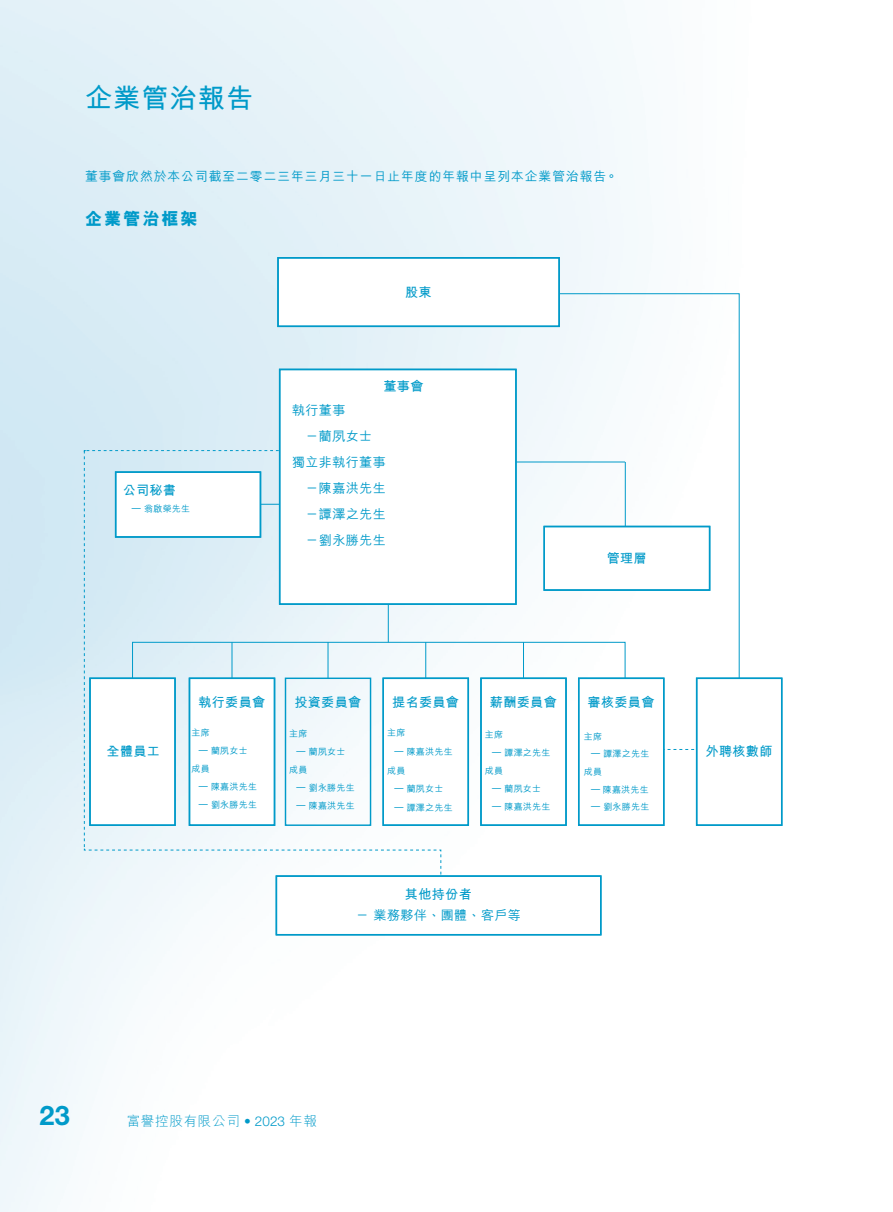
<style>
.page{position:relative;width:893px;height:1212px;background:#fff}
.page>*{position:absolute;margin:0;border:0;box-sizing:border-box;transform-origin:0 0}
.t1{font:700 27px "M Hei HK";letter-spacing:.045em;color:#009ac9}
.t2{font:700 27px "Helvetica Neue LT Std";color:#009ac9}
.t3{font:800 17.25px "M Hei HK";letter-spacing:.11em;color:#009ac9}
.t4{font:300 13.5px "M Hei HK";letter-spacing:.055em;color:#009ac9}
.t5{font:700 13.05px "M Hei HK";letter-spacing:.025em;color:#009ac9}
.t6{font:500 13.05px "M Hei HK";letter-spacing:.025em;color:#009ac9}
.t7{font:500 12.75px "M Hei HK";letter-spacing:.08em;color:#009ac9}
.t8{font:500 9px/18px "M Hei HK";letter-spacing:.03em;color:#009ac9}
.s1{font-family:"Helvetica Neue LT Std"}
</style>
<div class="page">
<img style="left:0;top:0;width:783px;height:1212px">
<hr style="left:488px;top:462px;width:137px;height:1px;background:#009ac9">
<svg style="left:278px;top:368px;width:239px;height:238px"></svg>
<svg style="left:84px;top:450px;width:358px;height:452px"></svg>
<svg style="left:538px;top:293px;width:202px;height:490px"></svg>
<div style="left:278px;top:258px;width:281px;height:68px;background:#fff"></div>
<div style="left:277px;top:257px;width:283px;height:70px;border:1px solid #009ac9"></div>
<hr style="left:232px;top:642px;width:1px;height:68px;background:#009ac9">
<hr style="left:425px;top:642px;width:1px;height:68px;background:#009ac9">
<hr style="left:388px;top:604px;width:1px;height:38px;background:#009ac9">
<hr style="left:523px;top:642px;width:1px;height:68px;background:#009ac9">
<div style="left:132px;top:642px;width:493px;height:54px;border:1px solid #009ac9"></div>
<svg style="left:664px;top:749px;width:32px;height:1px"></svg>
<div style="left:276px;top:876px;width:325px;height:59px;background:#fff"></div>
<div style="left:276px;top:875px;width:325px;height:60px;border:1px solid #009ac9"></div>
<div style="left:697px;top:678px;width:85px;height:147px;background:#fff"></div>
<div style="left:696px;top:677px;width:86px;height:149px;border:1px solid #009ac9"></div>
<div style="left:90px;top:678px;width:85px;height:147px;background:#fff"></div>
<div style="left:89px;top:677px;width:87px;height:149px;border:1px solid #009ac9"></div>
<div style="left:189px;top:678px;width:85px;height:147px;background:#fff"></div>
<div style="left:189px;top:677px;width:86px;height:149px;border:1px solid #009ac9"></div>
<div style="left:383px;top:678px;width:85px;height:147px;background:#fff"></div>
<div style="left:382px;top:677px;width:87px;height:149px;border:1px solid #009ac9"></div>
<hr style="left:328px;top:642px;width:1px;height:36px;background:#009ac9">
<div style="left:285px;top:677px;width:86px;height:149px;border:1px solid #009ac9"></div>
<div style="left:579px;top:678px;width:85px;height:147px;background:#fff"></div>
<div style="left:578px;top:677px;width:86px;height:149px;border:1px solid #009ac9"></div>
<div style="left:481px;top:678px;width:85px;height:147px;background:#fff"></div>
<div style="left:480px;top:677px;width:87px;height:149px;border:1px solid #009ac9"></div>
<h1 class="t1" style="left:85px;top:78px;width:170px">企業管治報告</h1>
<h3 class="t7" style="left:85px;top:168px;width:534px">董事會欣然於本公司截至二零二三年三月三十一日止年度的年報中呈列本企業管治報告。</h3>
<h2 class="t3" style="left:85px;top:210px;width:114px">企業管治框架</h2>
<h3 class="t5" style="left:405px;top:282px;width:28px">股東</h3>
<h3 class="t5" style="left:123px;top:480px;width:55px">公司秘書</h3>
<p class="t8" style="left:132px;top:499px;width:60px">– 翁啟榮先生</p>
<h3 class="t5" style="left:383px;top:377px;width:41px">董事會</h3>
<h3 class="t6" style="left:292px;top:401px;width:55px">執行董事</h3>
<h3 class="t6" style="left:306px;top:427px;width:68px">－藺夙女士</h3>
<h3 class="t6" style="left:292px;top:453px;width:95px">獨立非執行董事</h3>
<h3 class="t6" style="left:306px;top:479px;width:82px">－陳嘉洪先生</h3>
<h3 class="t6" style="left:306px;top:504px;width:82px">－譚澤之先生</h3>
<h3 class="t6" style="left:306px;top:530px;width:82px">－劉永勝先生</h3>
<h3 class="t5" style="left:607px;top:549px;width:41px">管理層</h3>
<h3 class="t5" style="left:107px;top:741px;width:55px">全體員工</h3>
<h3 class="t5" style="left:198px;top:693px;width:68px">執行委員會</h3>
<p class="t8" style="left:191px;top:723px;width:20px">主席</p>
<p class="t8" style="left:191px;top:741px;width:58px;text-indent:7px">– 藺夙女士成員</p>
<p class="t8" style="left:199px;top:777px;width:60px">– 陳嘉洪先生</p>
<p class="t8" style="left:199px;top:795px;width:60px">– 劉永勝先生</p>
<h3 class="t5" style="left:294px;top:693px;width:68px">投資委員會</h3>
<p class="t8" style="left:289px;top:724px;width:20px">主席</p>
<p class="t8" style="left:289px;top:742px;width:58px;text-indent:7px">– 藺夙女士成員</p>
<p class="t8" style="left:296px;top:778px;width:60px">– 劉永勝先生</p>
<p class="t8" style="left:296px;top:796px;width:60px">– 陳嘉洪先生</p>
<h3 class="t5" style="left:392px;top:693px;width:68px">提名委員會</h3>
<p class="t8" style="left:387px;top:723px;width:20px">主席</p>
<p class="t8" style="left:387px;top:741px;width:67px;line-height:18.8px;text-indent:7px">– 陳嘉洪先生成員</p>
<p class="t8" style="left:394px;top:779px;width:50px">– 藺夙女士</p>
<p class="t8" style="left:394px;top:798px;width:60px">– 譚澤之先生</p>
<h3 class="t5" style="left:490px;top:693px;width:68px">薪酬委員會</h3>
<p class="t8" style="left:485px;top:724px;width:20px">主席</p>
<p class="t8" style="left:485px;top:742px;width:67px;text-indent:7px">– 譚澤之先生成員</p>
<p class="t8" style="left:492px;top:779px;width:51px">– 藺夙女士</p>
<p class="t8" style="left:492px;top:797px;width:60px">– 陳嘉洪先生</p>
<h3 class="t5" style="left:588px;top:693px;width:68px">審核委員會</h3>
<p class="t8" style="left:584px;top:726px;width:20px">主席</p>
<p class="t8" style="left:591px;top:744px;width:60px">– 譚澤之先生</p>
<p class="t8" style="left:584px;top:762px;width:20px">成員</p>
<p class="t8" style="left:591px;top:779px;width:59px">– 陳嘉洪先生</p>
<p class="t8" style="left:591px;top:797px;width:60px">– 劉永勝先生</p>
<h3 class="t5" style="left:405px;top:885px;width:68px">其他持份者</h3>
<h3 class="t6" style="left:356px;top:905px;width:167px">－業務夥伴、團體、客戶等</h3>
<h3 class="t5" style="left:706px;top:742px;width:68px">外聘核數師</h3>
<h1 class="t2" style="left:40px;top:1099px;width:32px">23</h1>
<h3 class="t4" style="left:127px;top:1114px;width:192px">富譽控股有限公司 <span class="s1">• 2023</span> 年報</h3>
</div>
